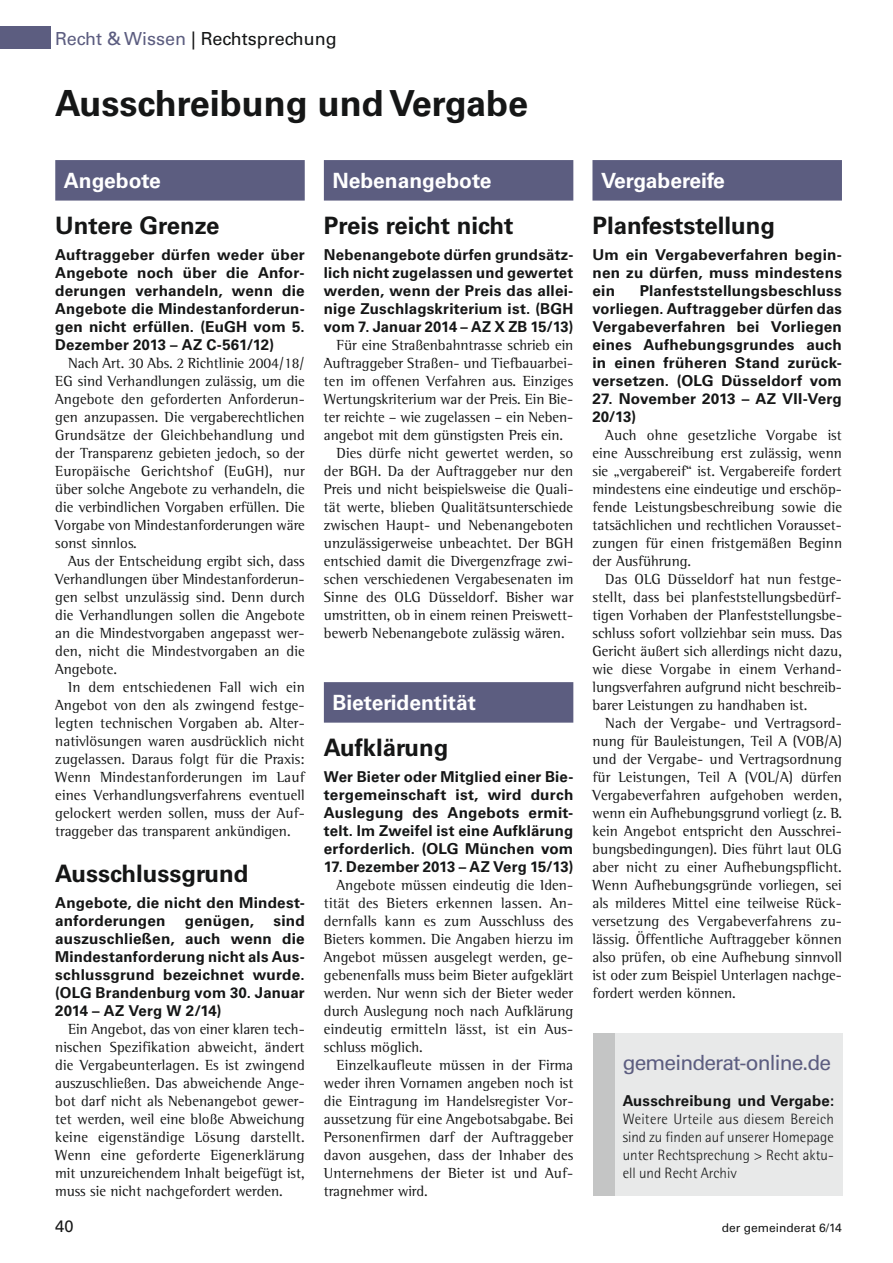
<style>
.page{position:relative;width:893px;height:1263px;background:#fff}
.page>*{position:absolute;margin:0;border:0;box-sizing:border-box;transform-origin:0 0}
.t1{font:700 36px "Univers LT Std";color:#151616}
.t2{font:700 24px "Univers LT Std";color:#151616}
.t3{font:700 21px "Univers LT Std";color:#fff}
.t4{font:21px "Univers LT Std";letter-spacing:-.04em;color:#5c5d80}
.t5{font:18px "Univers LT Std";color:#151616}
.t6{font:16.5px "Univers LT Std";color:#151616}
.t7{font:15px/18px "Rotis Semi Serif";color:#151616;text-align:justify}
.t8{font:700 15px/18px "Univers LT Std";letter-spacing:.015em;color:#151616;text-align:justify}
.t9{font:300 15px/18px "Rotis Semi Sans";color:#151616;text-align:justify}
.t10{font:12px "Univers LT Std";color:#151616}
.s1{color:#5c5d80}
</style>
<div class="page">
<div style="left:0;top:26px;width:51px;height:23px;background:#5c5d80"></div>
<div style="left:55px;top:160px;width:250px;height:41px;background:#5c5d80"></div>
<div style="left:324px;top:160px;width:249px;height:41px;background:#5c5d80"></div>
<div style="left:324px;top:682px;width:249px;height:41px;background:#5c5d80"></div>
<div style="left:592px;top:160px;width:250px;height:41px;background:#5c5d80"></div>
<div style="left:593px;top:1034px;width:249px;height:162px;background:#e8e9e9"></div>
<div style="left:593px;top:1034px;width:21px;height:162px;background:#c4c5c5"></div>
<p class="t5" style="left:55px;top:28px;width:283px"><span class="s1">Recht &amp; Wissen</span> | Rechtsprechung</p>
<h1 class="t1" style="left:55px;top:82px;width:474px">Ausschreibung und Vergabe</h1>
<h3 class="t3" style="left:64px;top:168px;width:99px">Angebote</h3>
<h2 class="t2" style="left:55px;top:212px;width:166px">Untere Grenze</h2>
<p class="t8" style="left:55px;top:246px;width:251px">Auftraggeber dürfen weder über Angebote noch über die Anfor&shy;derungen verhandeln, wenn die Angebote die Mindestanforderun&shy;gen nicht erfüllen. (EuGH vom 5.<br>Dezember 2013 – AZ C-561/12)</p>
<p class="t7" style="left:55px;top:354px;width:251px;text-indent:13px">Nach Art. 30 Abs. 2 Richtlinie 2004/18/ EG sind Verhandlungen zulässig, um die Angebote den geforderten Anforderun&shy;gen anzupassen. Die vergaberechtlichen Grundsätze der Gleichbehandlung und der Transparenz gebieten jedoch, so der Europäische Gerichtshof (EuGH), nur über solche Angebote zu verhandeln, die die verbindlichen Vorgaben erfüllen. Die Vorgabe von Mindestanforderungen wäre sonst sinnlos.</p>
<p class="t7" style="left:55px;top:552px;width:251px;text-indent:13px">Aus der Entscheidung ergibt sich, dass Verhandlungen über Mindestanforderun&shy;gen selbst unzulässig sind. Denn durch die Verhandlungen sollen die Angebote an die Mindestvorgaben angepasst wer&shy;den, nicht die Mindestvorgaben an die Angebote.</p>
<p class="t7" style="left:55px;top:678px;width:251px;text-indent:13px">In dem entschiedenen Fall wich ein Angebot von den als zwingend festge&shy;legten technischen Vorgaben ab. Alter&shy;nativlösungen waren ausdrücklich nicht zugelassen. Daraus folgt für die Praxis:<br>Wenn Mindestanforderungen im Lauf eines Verhandlungsverfahrens eventuell gelockert werden sollen, muss der Auf&shy;traggeber das transparent ankündigen.</p>
<h2 class="t2" style="left:55px;top:860px;width:195px">Ausschlussgrund</h2>
<p class="t8" style="left:55px;top:894px;width:251px">Angebote, die nicht den Mindest&shy;anforderungen</p>
<p class="t8" style="left:55px;top:912px;width:251px;text-indent:218px">sind auszuschließen, auch wenn die Mindestanforderung nicht als Aus&shy;schlussgrund bezeichnet wurde. (OLG Brandenburg vom 30. Januar 2014 – AZ Verg W 2/14)</p>
<p class="t7" style="left:55px;top:1020px;width:251px;text-indent:13px">Ein Angebot, das von einer klaren tech&shy;nischen Spezifikation abweicht, ändert die Vergabeunterlagen. Es ist zwingend auszuschließen. Das abweichende Ange&shy;bot darf nicht als Nebenangebot gewer&shy;tet werden, weil eine bloße Abweichung keine eigenständige Lösung darstellt.<br>Wenn eine geforderte Eigenerklärung mit unzureichendem Inhalt beigefügt ist, muss sie nicht nachgefordert werden.</p>
<p class="t8" style="left:185px;top:912px;width:71px">genügen,</p>
<h3 class="t3" style="left:332px;top:168px;width:161px">Nebenangebote</h3>
<h2 class="t2" style="left:324px;top:212px;width:191px">Preis reicht nicht</h2>
<p class="t8" style="left:324px;top:246px;width:251px">Nebenangebote dürfen grundsätz&shy;lich nicht zugelassen und gewertet werden, wenn der Preis das allei&shy;nige Zuschlagskriterium ist. (BGH vom 7. Januar 2014 – AZ X ZB 15/13)</p>
<p class="t7" style="left:337px;top:336px;width:238px">Für eine Straßenbahntrasse schrieb ein</p>
<p class="t7" style="left:324px;top:354px;width:251px">Auftraggeber Straßen- und Tiefbauarbei-</p>
<p class="t7" style="left:324px;top:372px;width:251px">ten im offenen Verfahren aus. Einziges</p>
<p class="t7" style="left:324px;top:390px;width:251px">Wertungskriterium war der Preis. Ein Bie-</p>
<p class="t7" style="left:324px;top:408px;width:251px">ter reichte – wie zugelassen – ein Neben-</p>
<p class="t7" style="left:324px;top:426px;width:241px">angebot mit dem günstigsten Preis ein.</p>
<p class="t7" style="left:337px;top:444px;width:238px">Dies dürfe nicht gewertet werden, so</p>
<p class="t7" style="left:324px;top:462px;width:251px">der BGH. Da der Auftraggeber nur den</p>
<p class="t7" style="left:324px;top:480px;width:251px">Preis und nicht beispielsweise die Quali-</p>
<p class="t7" style="left:324px;top:498px;width:251px">tät werte, blieben Qualitätsunterschiede</p>
<p class="t7" style="left:324px;top:516px;width:251px">zwischen Haupt- und Nebenangeboten</p>
<p class="t7" style="left:324px;top:534px;width:251px">unzulässigerweise unbeachtet. Der BGH</p>
<p class="t7" style="left:324px;top:552px;width:251px">entschied damit die Divergenzfrage zwi-</p>
<p class="t7" style="left:324px;top:570px;width:251px">schen verschiedenen Vergabesenaten im</p>
<p class="t7" style="left:324px;top:588px;width:251px">Sinne des OLG Düsseldorf. Bisher war</p>
<p class="t7" style="left:324px;top:606px;width:251px">umstritten, ob in einem reinen Preiswett-</p>
<p class="t7" style="left:324px;top:624px;width:242px">bewerb Nebenangebote zulässig wären.</p>
<h3 class="t3" style="left:332px;top:690px;width:145px">Bieteridentität</h3>
<h2 class="t2" style="left:324px;top:734px;width:126px">Aufklärung</h2>
<p class="t8" style="left:324px;top:768px;width:251px">Wer Bieter oder Mitglied einer Bie&shy;tergemeinschaft ist, wird durch Auslegung des Angebots ermit&shy;telt. Im Zweifel ist eine Aufklärung erforderlich. (OLG München vom</p>
<p class="t8" style="left:324px;top:858px;width:251px">17. Dezember 2013 – AZ Verg 15/13)</p>
<p class="t7" style="left:324px;top:876px;width:251px;text-indent:13px">Angebote müssen eindeutig die Iden&shy;tität des Bieters erkennen lassen. An&shy;dernfalls kann es zum Ausschluss des Bieters kommen. Die Angaben hierzu im Angebot müssen ausgelegt werden, ge&shy;gebenenfalls muss beim Bieter aufgeklärt werden. Nur wenn sich der Bieter weder durch Auslegung noch nach Aufklärung eindeutig ermitteln lässt, ist ein Aus&shy;schluss möglich.</p>
<p class="t7" style="left:324px;top:1056px;width:251px;text-indent:13px">Einzelkaufleute müssen in der Firma weder ihren Vornamen angeben noch ist die Eintragung im Handelsregister Vor&shy;aussetzung für eine Angebotsabgabe. Bei Personenfirmen darf der Auftraggeber davon ausgehen, dass der Inhaber des Unternehmens der Bieter ist und Auf&shy;tragnehmer wird.</p>
<h3 class="t3" style="left:601px;top:168px;width:125px">Vergabereife</h3>
<h2 class="t2" style="left:592px;top:212px;width:184px">Planfeststellung</h2>
<p class="t8" style="left:592px;top:246px;width:251px">Um ein Vergabeverfahren begin&shy;nen zu dürfen, muss mindestens ein</p>
<p class="t8" style="left:592px;top:282px;width:251px;text-indent:47px">Planfeststellungsbeschluss vorliegen. Auftraggeber dürfen das Vergabeverfahren bei Vorliegen eines Aufhebungsgrundes auch in einen früheren Stand zurück&shy;versetzen. (OLG Düsseldorf vom</p>
<p class="t8" style="left:592px;top:390px;width:251px">27. November 2013 – AZ VII-Verg<br>20/13)</p>
<p class="t7" style="left:592px;top:426px;width:251px;text-indent:13px">Auch ohne gesetzliche Vorgabe ist eine Ausschreibung erst zulässig, wenn sie „vergabereif“ ist. Vergabereife fordert mindestens eine eindeutige und erschöp&shy;fende Leistungsbeschreibung sowie die tatsächlichen und rechtlichen Vorausset&shy;zungen für einen fristgemäßen Beginn der Ausführung.</p>
<p class="t7" style="left:592px;top:570px;width:251px;text-indent:13px">Das OLG Düsseldorf hat nun festge&shy;stellt, dass bei planfeststellungsbedürf&shy;tigen Vorhaben der Planfeststellungsbe&shy;schluss sofort vollziehbar sein muss. Das Gericht äußert sich allerdings nicht dazu, wie diese Vorgabe in einem Verhand&shy;lungsverfahren aufgrund nicht beschreib&shy;barer Leistungen zu handhaben ist.</p>
<p class="t7" style="left:592px;top:714px;width:251px;text-indent:13px">Nach der Vergabe- und Vertragsord&shy;nung für Bauleistungen, Teil A (VOB/A) und der Vergabe- und Vertragsordnung für Leistungen, Teil A (VOL/A) dürfen Vergabeverfahren aufgehoben werden, wenn ein Aufhebungsgrund vorliegt (z. B. kein Angebot entspricht den Ausschrei&shy;bungsbedingungen). Dies führt laut OLG aber nicht zu einer Aufhebungspflicht.<br>Wenn Aufhebungsgründe vorliegen, sei als milderes Mittel eine teilweise Rück&shy;versetzung des Vergabeverfahrens zu&shy;lässig. Öffentliche Auftraggeber können also prüfen, ob eine Aufhebung sinnvoll ist oder zum Beispiel Unterlagen nachge&shy;fordert werden können.</p>
<h3 class="t4" style="left:623px;top:1050px;width:210px">gemeinderat-online.de</h3>
<p class="t8" style="left:623px;top:1092px;width:213px">Ausschreibung und Vergabe:</p>
<p class="t9" style="left:623px;top:1110px;width:213px">Weitere Urteile aus diesem Bereich sind zu finden auf unserer Homepage unter Rechtsprechung &gt; Recht aktu&shy;ell und Recht Archiv</p>
<p class="t6" style="left:55px;top:1216px;width:20px">40</p>
<p class="t10" style="left:722px;top:1220px;width:122px">der gemeinderat 6/14</p>
</div>
